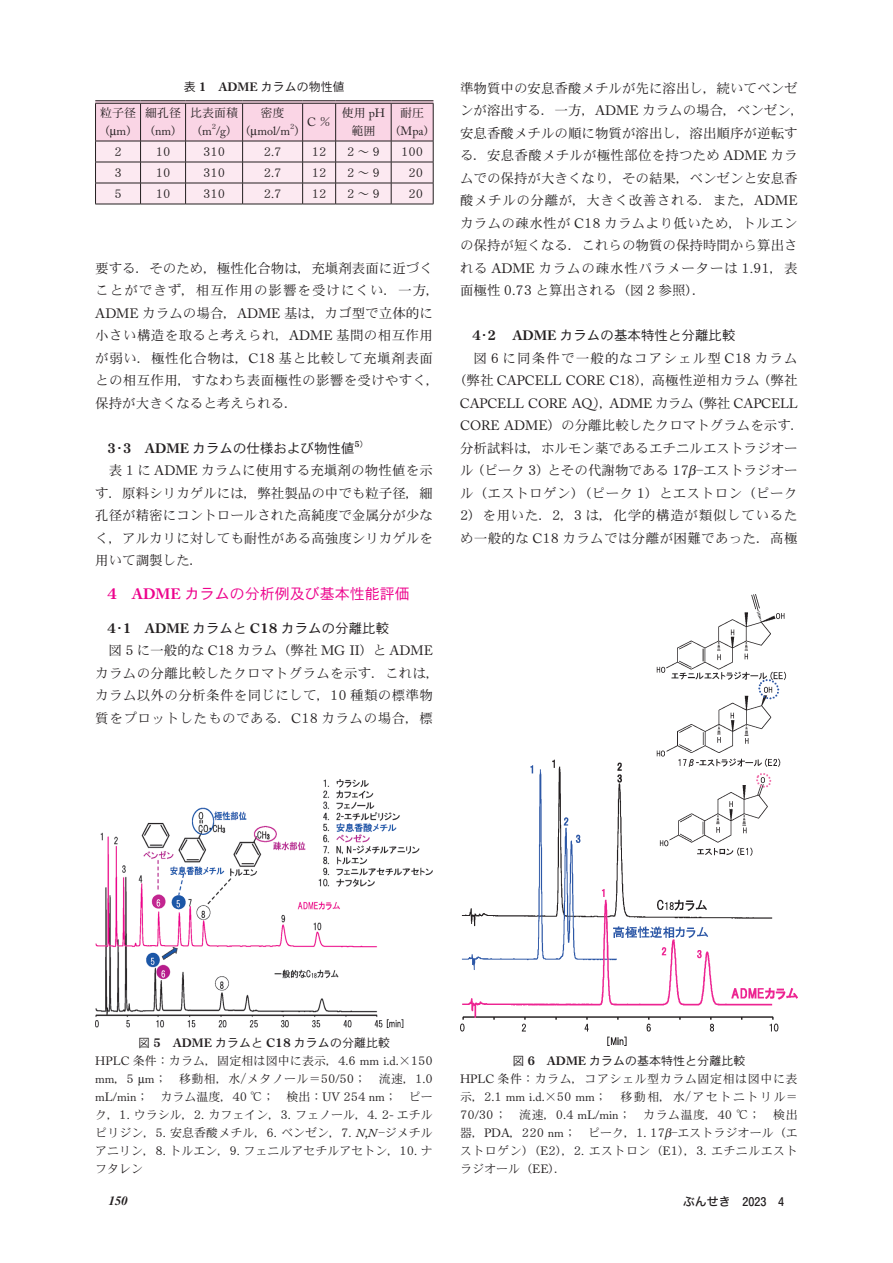
<style>
.page{position:relative;width:893px;height:1263px;background:#fff}
.page>*{position:absolute;margin:0;border:0;box-sizing:border-box;transform-origin:0 0}
.t1{font:15px "DFHS Gothic Std W3";color:#ed028c}
.t2{font:13.5px/22.5px "DFHS Mincho Std W3";letter-spacing:.015em;color:#231f20}
.t3{font:13.5px "DFHS Gothic Std W3";color:#231f20}
.t4{font:13.5px/22.5px "DFHS Mincho Std W3";letter-spacing:.085em;color:#231f20;text-align:right}
.t5{font:13.5px "Adobe Caslon Pro";letter-spacing:-.015em;color:#231f20}
.t6{font:13.2px "DFHS Mincho Std W3";color:#231f20}
.t7{font:italic 700 12.75px "Times LT Std";color:#231f20}
.t8{font:12px/18px "DFHS Mincho Std W3";color:#231f20;text-align:justify}
.t9{font:12px "DFHS Gothic Std W3";color:#231f20}
.t10{font:12px "Adobe Caslon Pro";color:#231f20}
.t11{font:700 12px "Futo Go B101 Pr 6";color:#231f20}
.s1{font-family:"DFHS Mincho Std W9";font-size:13.2px}
.s2{font-family:"Adobe Caslon Pro";font-weight:700}
.s3{font-family:"Adobe Caslon Pro"}
.s4{font-family:"DFHS Mincho Std W3"}
.s5{font-family:"Adobe Caslon Pro";font-size:12px}
.s6{font-size:12px}
.s7{font-size:14.85px}
.s8{font-family:"DFHS Mincho Std W9";font-size:14.85px}
.s9{font-family:"DFHS Mincho Std W9";font-size:16.5px}
.s10{font-size:13.2px}
.s11{font-family:"Hira Kaku Pro W3"}
.s12{font-family:"Adobe Caslon Pro";font-style:italic}
.s13{font-family:"Koz Min Pr 6 N"}
.s14{font-family:"Hira Kaku Std W5";font-weight:400}
</style>
<div class="page">
<hr style="left:95px;top:100px;width:45px;height:4px;background:#c4a7b3">
<hr style="left:140px;top:100px;width:45px;height:4px;background:#c4a7b3">
<hr style="left:185px;top:100px;width:57px;height:4px;background:#c4a7b3">
<hr style="left:242px;top:100px;width:60px;height:4px;background:#c4a7b3">
<hr style="left:302px;top:100px;width:33px;height:4px;background:#c4a7b3">
<hr style="left:335px;top:100px;width:56px;height:4px;background:#c4a7b3">
<hr style="left:391px;top:100px;width:42px;height:4px;background:#c4a7b3">
<hr style="left:95px;top:204px;width:45px;height:1px;background:#231f20">
<hr style="left:140px;top:204px;width:45px;height:1px;background:#231f20">
<hr style="left:185px;top:204px;width:57px;height:1px;background:#231f20">
<hr style="left:242px;top:204px;width:60px;height:1px;background:#231f20">
<hr style="left:302px;top:204px;width:33px;height:1px;background:#231f20">
<hr style="left:335px;top:204px;width:56px;height:1px;background:#231f20">
<hr style="left:391px;top:204px;width:42px;height:1px;background:#231f20">
<hr style="left:95px;top:100px;width:45px;height:1px;background:#231f20">
<hr style="left:140px;top:100px;width:45px;height:1px;background:#231f20">
<hr style="left:185px;top:100px;width:57px;height:1px;background:#231f20">
<hr style="left:242px;top:100px;width:60px;height:1px;background:#231f20">
<hr style="left:302px;top:100px;width:33px;height:1px;background:#231f20">
<hr style="left:335px;top:100px;width:56px;height:1px;background:#231f20">
<hr style="left:391px;top:100px;width:42px;height:1px;background:#231f20">
<img style="left:95px;top:780px;width:338px;height:248px">
<img style="left:460px;top:594px;width:337px;height:452px">
<svg style="left:95px;top:102px;width:339px;height:102px;background:#ecd4de"></svg>
<p class="t9" style="left:184px;top:81px;width:162px">表 <span class="s1">1</span> <span class="s2">ADME</span> カラムの物性値</p>
<p class="t8" style="left:98px;top:103px;width:87px">粒子径<br>（ <span class="s3">m</span>）（<span class="s3">nm</span>）</p>
<p class="t8" style="left:145px;top:103px;width:37px">細孔径</p>
<p class="t8" style="left:190px;top:103px;width:49px">比表面積</p>
<p class="t10" style="left:190px;top:124px;width:118px"><span class="s4">（</span>m<sup>2</sup>/g<span class="s4">）（</span> mol/m<sup>2</sup><span class="s4">）</span></p>
<p class="t8" style="left:260px;top:103px;width:25px">密度</p>
<p class="t10" style="left:307px;top:115px;width:25px">C <span class="s4">％</span></p>
<p class="t8" style="left:342px;top:103px;width:45px;text-align:center">使用 <span class="s3">pH</span>範囲</p>
<p class="t8" style="left:400px;top:103px;width:25px">耐圧</p>
<p class="t10" style="left:388px;top:124px;width:49px"><span class="s4">（</span>Mpa<span class="s4">）</span></p>
<p class="t6" style="left:114px;top:144px;width:9px">2</p>
<p class="t6" style="left:156px;top:144px;width:16px">10</p>
<p class="t6" style="left:203px;top:144px;width:24px">310</p>
<p class="t6" style="left:264px;top:144px;width:19px">2<span class="s5">.</span>7</p>
<p class="t6" style="left:312px;top:144px;width:16px">12</p>
<p class="t6" style="left:347px;top:144px;width:34px">2<span class="s6">～</span>9</p>
<p class="t6" style="left:401px;top:144px;width:24px">100</p>
<p class="t6" style="left:114px;top:165px;width:9px">3</p>
<p class="t6" style="left:156px;top:165px;width:16px">10</p>
<p class="t6" style="left:203px;top:165px;width:24px">310</p>
<p class="t6" style="left:264px;top:165px;width:19px">2<span class="s5">.</span>7</p>
<p class="t6" style="left:312px;top:165px;width:16px">12</p>
<p class="t6" style="left:347px;top:165px;width:34px">2<span class="s6">～</span>9</p>
<p class="t6" style="left:408px;top:165px;width:16px">20</p>
<p class="t6" style="left:114px;top:186px;width:9px">5</p>
<p class="t6" style="left:156px;top:186px;width:16px">10</p>
<p class="t6" style="left:203px;top:186px;width:24px">310</p>
<p class="t6" style="left:264px;top:186px;width:19px">2<span class="s5">.</span>7</p>
<p class="t6" style="left:312px;top:186px;width:16px">12</p>
<p class="t6" style="left:347px;top:186px;width:34px">2<span class="s6">～</span>9</p>
<p class="t6" style="left:408px;top:186px;width:16px">20</p>
<p class="t2" style="left:95px;top:256px;width:346px">要する．そのため，極性化合物は，充塡剤表面に近づくことができず，相互作用の影響を受けにくい．一方，<br><span class="s3">ADME</span> カラムの場合，<span class="s3">ADME</span> 基は，カゴ型で立体的に小さい構造を取ると考えられ，<span class="s3">ADME</span> 基間の相互作用が弱い．極性化合物は，<span class="s3">C</span><span class="s7">18</span> 基と比較して充塡剤表面との相互作用，すなわち表面極性の影響を受けやすく，保持が大きくなると考えられる．</p>
<p class="t3" style="left:107px;top:440px;width:262px"><span class="s8">3</span>･<span class="s8">3</span> <span class="s2">ADME</span> カラムの仕様および物性値<sup>5</sup><sup>）</sup></p>
<p class="t2" style="left:95px;top:459px;width:339px;text-align:justify;text-indent:14px">表 <span class="s7">1</span> に <span class="s3">ADME</span> カラムに使用する充塡剤の物性値を示す．原料シリカゲルには，弊社製品の中でも粒子径，細孔径が精密にコントロールされた高純度で金属分が少なく，アルカリに対しても耐性がある高強度シリカゲルを用いて調製した．</p>
<p class="t1" style="left:107px;top:586px;width:304px"><span class="s9">4</span> <span class="s2">ADME</span> カラムの分析例及び基本性能評価</p>
<p class="t3" style="left:107px;top:620px;width:283px"><span class="s8">4</span>･<span class="s8">1</span> <span class="s2">ADME</span> カラムと <span class="s2">C</span><span class="s8">18</span> カラムの分離比較</p>
<p class="t2" style="left:95px;top:639px;width:346px;text-align:center">図 <span class="s7">5</span> に一般的な <span class="s3">C</span><span class="s7">18</span> カラム（弊社 <span class="s3">MG II</span>）と <span class="s3">ADME<br></span>カラムの分離比較したクロマトグラムを示す．これは，カラム以外の分析条件を同じにして，<span class="s7">10</span> 種類の標準物質をプロットしたものである．<span class="s3">C</span><span class="s7">18</span> カラムの場合，標</p>
<p class="t2" style="left:460px;top:76px;width:346px">準物質中の安息香酸メチルが先に溶出し，続いてベンゼンが溶出する．一方，<span class="s3">ADME</span> カラムの場合，ベンゼン，安息香酸メチルの順に物質が溶出し，溶出順序が逆転する．安息香酸メチルが極性部位を持つため <span class="s3">ADME</span> カラムでの保持が大きくなり，その結果，ベンゼンと安息香酸メチルの分離が，大きく改善される．また，<span class="s3">ADME</span>カラムの疎水性が <span class="s3">C</span><span class="s7">18</span> カラムより低いため，トルエンの保持が短くなる．これらの物質の保持時間から算出される <span class="s3">ADME</span> カラムの疎水性パラメーターは <span class="s7">1</span><span class="s3">.</span><span class="s7">91</span>，表面極性 <span class="s7">0</span><span class="s3">.</span><span class="s7">73</span> と算出される（図 <span class="s7">2</span> 参照）．</p>
<p class="t3" style="left:472px;top:328px;width:265px"><span class="s8">4</span>･<span class="s8">2</span> <span class="s2">ADME</span> カラムの基本特性と分離比較</p>
<p class="t4" style="left:452px;top:346px;width:346px">図 <span class="s7">6</span> に同条件で一般的なコアシェル型 <span class="s3">C</span><span class="s7">18</span> カラム<br>（弊社 <span class="s3">CAPCELL CORE C</span><span class="s7">18</span>），高極性逆相カラム（弊社</p>
<p class="t5" style="left:460px;top:395px;width:339px">CAPCELL CORE AQ<span class="s4">），</span>ADME <span class="s4">カラム（弊社</span> CAPCELL</p>
<p class="t2" style="left:460px;top:414px;width:346px"><span class="s3">CORE ADME</span>）の分離比較したクロマトグラムを示す．分析試料は，ホルモン薬であるエチニルエストラジオール（ピーク <span class="s7">3</span>）とその代謝物である <span class="s7">17</span> ─エストラジオール（エストロゲン）（ピーク <span class="s7">1</span>）とエストロン（ピーク<br><span class="s7">2</span>）を用いた．<span class="s7">2</span>，<span class="s7">3</span> は，化学的構造が類似しているため一般的な <span class="s3">C</span><span class="s7">18</span> カラムでは分離が困難であった．高極</p>
<p class="t9" style="left:138px;top:1036px;width:253px">図 <span class="s1">5</span> <span class="s2">ADME</span> カラムと <span class="s2">C</span><span class="s1">18</span> カラムの分離比較</p>
<p class="t8" style="left:95px;top:1051px;width:339px"><span class="s3">HPLC</span> 条件：カラム，固定相は図中に表示，<span class="s10">4</span><span class="s3">.</span><span class="s10">6</span> <span class="s3">mm i.d.</span>×<span class="s10">150 </span><span class="s3">mm</span>，<span class="s10">5</span> <span class="s3">m</span>；　移動相，水<span class="s11">／</span>メタノール＝<span class="s10">50</span><span class="s3">/</span><span class="s10">50</span>；　流速，<span class="s10">1</span><span class="s3">.</span><span class="s10">0 </span><span class="s3">mL/min</span>；　カラム温度，<span class="s10">40</span> ℃；　検出：<span class="s3">UV</span> <span class="s10">254</span> <span class="s3">nm</span>；　ピーク，<span class="s10">1</span><span class="s3">.</span> ウラシル，<span class="s10">2</span><span class="s3">.</span> カフェイン，<span class="s10">3</span><span class="s3">.</span> フェノール，<span class="s10">4</span><span class="s3">.</span> <span class="s10">2</span><span class="s3">-</span> エチルピリジン，<span class="s10">5</span><span class="s3">.</span> 安息香酸メチル，<span class="s10">6</span><span class="s3">.</span> ベンゼン，<span class="s10">7</span><span class="s3">.</span> <span class="s12">N</span><span class="s3">,</span><span class="s12">N</span> <span class="s13">─</span>ジメチルアニリン，<span class="s10">8</span><span class="s3">.</span> トルエン，<span class="s10">9</span><span class="s3">.</span> フェニルアセチルアセトン，<span class="s10">10</span><span class="s3">.</span> ナフタレン</p>
<p class="t9" style="left:512px;top:1054px;width:234px">図 <span class="s1">6</span> <span class="s2">ADME</span> カラムの基本特性と分離比較</p>
<p class="t8" style="left:460px;top:1069px;width:339px"><span class="s3">HPLC</span> 条件：カラム，コアシェル型カラム固定相は図中に表示，<span class="s10">2</span><span class="s3">.</span><span class="s10">1</span> <span class="s3">mm i.d.</span>×<span class="s10">50</span> <span class="s3">mm</span>；　移動相，水<span class="s11">／</span>アセトニトリル＝<span class="s10">70</span><span class="s3">/</span><span class="s10">30</span>；　流速，<span class="s10">0</span><span class="s3">.</span><span class="s10">4</span> <span class="s3">mL/min</span>；　カラム温度，<span class="s10">40</span> ℃；　検出器，<span class="s3">PDA</span>，<span class="s10">220</span> <span class="s3">nm</span>；　ピーク，<span class="s10">1</span><span class="s3">.</span> <span class="s10">17</span> ─エストラジオール（エストロゲン）（<span class="s3">E</span><span class="s10">2</span>），<span class="s10">2</span><span class="s3">.</span> エストロン（<span class="s3">E</span><span class="s10">1</span>），<span class="s10">3</span><span class="s3">.</span> エチニルエストラジオール（<span class="s3">EE</span>）．</p>
<p class="t7" style="left:109px;top:1194px;width:21px">150</p>
<p class="t11" style="left:682px;top:1192px;width:103px"><span class="s14">ぶんせき</span> 2023 4</p>
</div>
